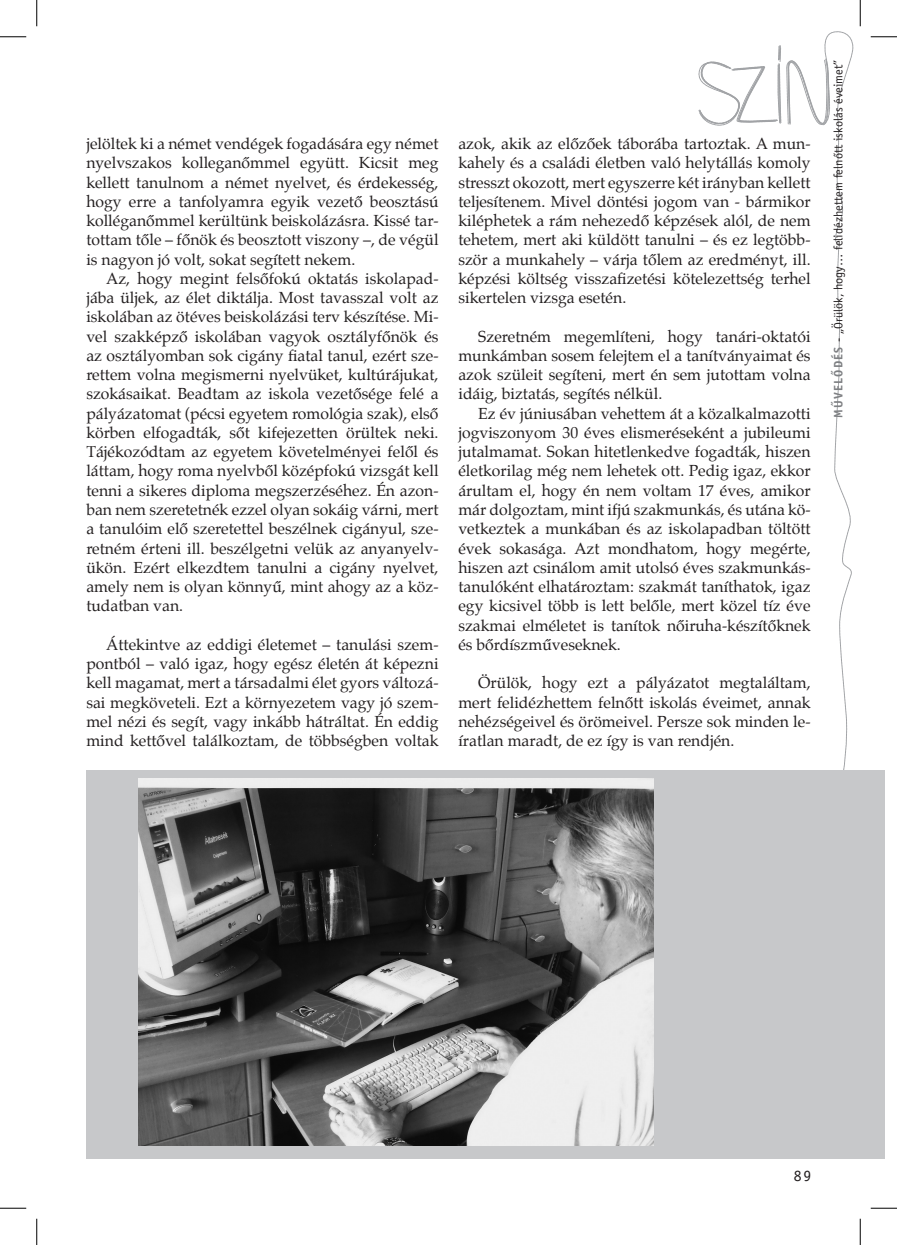
<style>
.page{position:relative;width:897px;height:1245px;background:#fff}
.page>*{position:absolute;margin:0;border:0;box-sizing:border-box;transform-origin:0 0}
.Paragraph_Style_1{font:15.75px/19.2px "Palatino";color:#231f20;text-align:justify}
.t1{font:15.75px "Officina Sans Book H";color:#231f20}
.tartalom_2_oldal{font:12.25px "Officina Sans Book H";color:#231f20}
.s1{font-family:"Officina Sans Bold H";color:#7e8083}
</style>
<div class="page">
<svg style="left:824px;top:31px;width:30px;height:738px"></svg>
<svg style="left:787px;top:57px;width:43px;height:72px"></svg>
<svg style="left:698px;top:45px;width:83px;height:81px"></svg>
<div style="left:86px;top:769px;width:799px;height:389px;background:#c7c8ca"></div>
<img style="left:138px;top:778px;width:515px;height:367px">
<svg style="left:0;top:36px;width:26px;height:1px"></svg>
<svg style="left:871px;top:36px;width:26px;height:1px"></svg>
<svg style="left:0;top:1207px;width:26px;height:1px"></svg>
<svg style="left:871px;top:1207px;width:26px;height:1px"></svg>
<svg style="left:36px;top:0;width:1px;height:26px"></svg>
<svg style="left:36px;top:1218px;width:1px;height:26px"></svg>
<svg style="left:860px;top:0;width:1px;height:26px"></svg>
<svg style="left:860px;top:1218px;width:1px;height:26px"></svg>
<p class="Paragraph_Style_1" style="left:86px;top:135px;width:354px">jelöltek ki a német vendégek fogadására egy német nyelvszakos kolleganőmmel együtt. Kicsit meg kellett tanulnom a német nyelvet, és érdekesség, hogy erre a tanfolyamra egyik vezető beosztású kolléganőmmel kerültünk beiskolázásra. Kissé tar&shy;tottam tőle – főnök és beosztott viszony –, de végül is nagyon jó volt, sokat segített nekem.</p>
<p class="Paragraph_Style_1" style="left:86px;top:270px;width:354px;text-indent:20px">Az, hogy megint felsőfokú oktatás iskolapad&shy;jába üljek, az élet diktálja. Most tavasszal volt az iskolában az ötéves beiskolázási terv készítése. Mi&shy;vel szakképző iskolában vagyok osztályfőnök és az osztályomban sok cigány fiatal tanul, ezért sze&shy;rettem volna megismerni nyelvüket, kultúrájukat, szokásaikat. Beadtam az iskola vezetősége felé a pályázatomat (pécsi egyetem romológia szak), első körben elfogadták, sőt kifejezetten örültek neki.<br>Tájékozódtam az egyetem követelményei felől és láttam, hogy roma nyelvből középfokú vizsgát kell tenni a sikeres diploma megszerzéséhez. Én azon&shy;ban nem szeretetnék ezzel olyan sokáig várni, mert a tanulóim elő szeretettel beszélnek cigányul, sze&shy;retném érteni ill. beszélgetni velük az anyanyelv&shy;ükön. Ezért elkezdtem tanulni a cigány nyelvet, amely nem is olyan könnyű, mint ahogy az a köz&shy;tudatban van.</p>
<p class="Paragraph_Style_1" style="left:86px;top:636px;width:354px;text-indent:20px">Áttekintve az eddigi életemet – tanulási szem&shy;pontból – való igaz, hogy egész életén át képezni kell magamat, mert a társadalmi élet gyors változá&shy;sai megköveteli. Ezt a környezetem vagy jó szem&shy;mel nézi és segít, vagy inkább hátráltat. Én eddig mind kettővel találkoztam, de többségben voltak</p>
<p class="Paragraph_Style_1" style="left:458px;top:135px;width:354px">azok, akik az előzőek táborába tartoztak. A mun&shy;kahely és a családi életben való helytállás komoly stresszt okozott, mert egyszerre két irányban kellett teljesítenem. Mivel döntési jogom van - bármikor kiléphetek a rám nehezedő képzések alól, de nem tehetem, mert aki küldött tanulni – és ez legtöbb&shy;ször a munkahely – várja tőlem az eredményt, ill. képzési költség visszafizetési kötelezettség terhel sikertelen vizsga esetén.</p>
<p class="Paragraph_Style_1" style="left:458px;top:328px;width:354px;text-indent:20px">Szeretném megemlíteni, hogy tanári-oktatói munkámban sosem felejtem el a tanítványaimat és azok szüleit segíteni, mert én sem jutottam volna idáig, biztatás, segítés nélkül.</p>
<p class="Paragraph_Style_1" style="left:458px;top:405px;width:354px;text-indent:20px">Ez év júniusában vehettem át a közalkalmazotti jogviszonyom 30 éves elismeréseként a jubileumi jutalmamat. Sokan hitetlenkedve fogadták, hiszen életkorilag még nem lehetek ott. Pedig igaz, ekkor árultam el, hogy én nem voltam 17 éves, amikor már dolgoztam, mint ifjú szakmunkás, és utána kö&shy;vetkeztek a munkában és az iskolapadban töltött évek sokasága. Azt mondhatom, hogy megérte, hiszen azt csinálom amit utolsó éves szakmunkás&shy;tanulóként elhatároztam: szakmát taníthatok, igaz egy kicsivel több is lett belőle, mert közel tíz éve szakmai elméletet is tanítok nőiruha-készítőknek és bőrdíszműveseknek.</p>
<p class="Paragraph_Style_1" style="left:458px;top:674px;width:354px;text-indent:20px">Örülök, hogy ezt a pályázatot megtaláltam, mert felidézhettem felnőtt iskolás éveimet, annak nehézségeivel és örömeivel. Persze sok minden le&shy;íratlan maradt, de ez így is van rendjén.</p>
<p class="tartalom_2_oldal" style="left:831px;top:418px;width:359px;rotate:-90deg"><span class="s1">M ûVEL ôDÉS</span> - „Örülök, hogy… felidézhettem felnôtt iskolás éveimet”</p>
<p class="t1" style="left:794px;top:1165px;width:19px">89</p>
</div>
